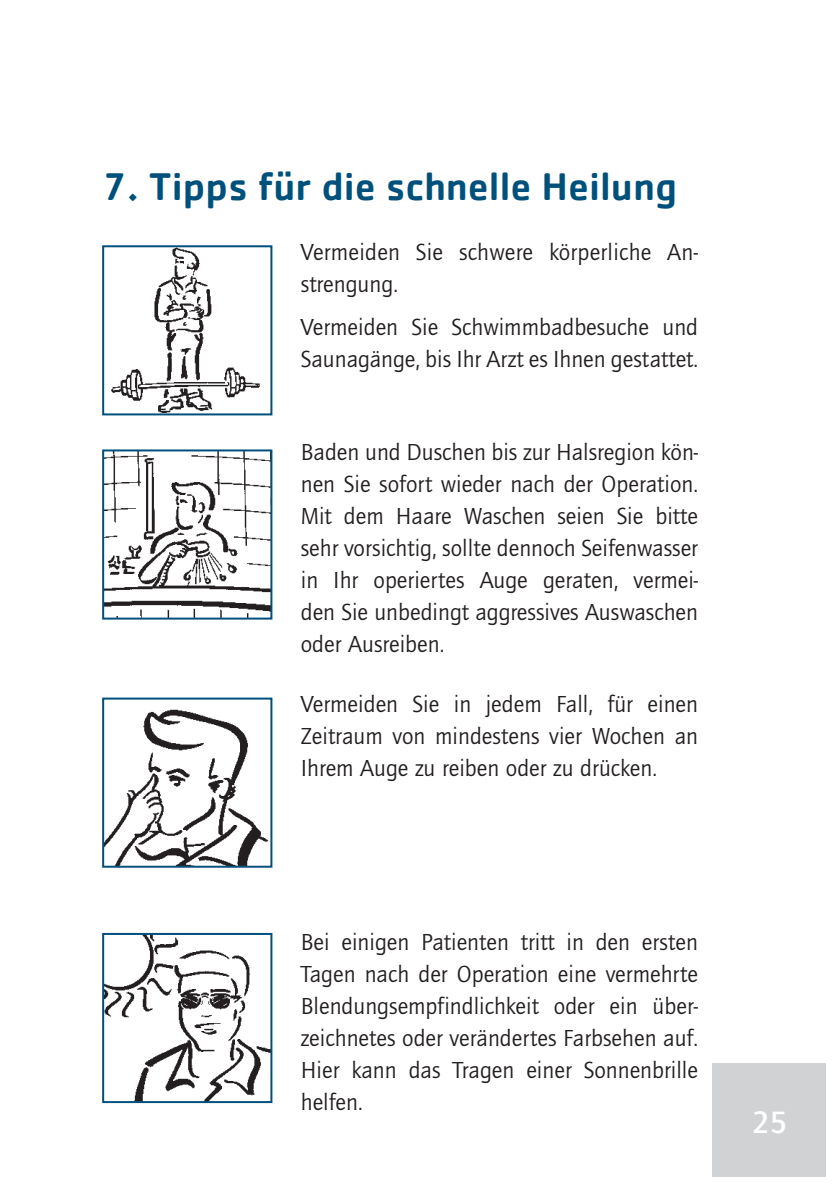
<style>
.page{position:relative;width:840px;height:1191px;background:#fff}
.page>*{position:absolute;margin:0;border:0;box-sizing:border-box;transform-origin:0 0}
.Headline{font:500 40px "Cachet";color:#00507c}
.t1{font:700 32px "Quay Itc T";color:#fff}
.Body{font:24px/32px "Quay Itc T";color:#231f20;text-align:justify}
</style>
<div class="page">
<div style="left:711px;top:1063px;width:114px;height:113px;background:#d1d2d4"></div>
<img style="left:111px;top:248px;width:149px;height:164px">
<div style="left:102px;top:245px;width:170px;height:170px;border:2px solid #00507c"></div>
<img style="left:105px;top:709px;width:164px;height:155px">
<div style="left:102px;top:697px;width:170px;height:170px;border:2px solid #00507c"></div>
<img style="left:105px;top:936px;width:164px;height:164px">
<div style="left:102px;top:933px;width:170px;height:170px;border:2px solid #00507c"></div>
<img style="left:105px;top:452px;width:164px;height:164px">
<div style="left:102px;top:449px;width:170px;height:170px;border:2px solid #00507c"></div>
<p class="Headline" style="left:102px;top:162px;width:576px">7. Tipps für die schnelle Heilung</p>
<p class="Body" style="left:300px;top:236px;width:398px">Vermeiden Sie schwere körperliche An&shy;strengung.</p>
<p class="Body" style="left:300px;top:311px;width:398px">Vermeiden Sie Schwimmbadbesuche und<br>Saunagänge, bis Ihr Arzt es Ihnen gestattet.</p>
<p class="Body" style="left:300px;top:435px;width:398px">Baden und Duschen bis zur Halsregion kön&shy;nen Sie sofort wieder nach der Operation.<br>Mit dem Haare Waschen seien Sie bitte sehr vorsichtig, sollte dennoch Seifenwasser in Ihr operiertes Auge geraten, vermei&shy;den Sie unbedingt aggressives Auswaschen oder Ausreiben.</p>
<p class="Body" style="left:300px;top:688px;width:398px">Vermeiden Sie in jedem Fall, für einen Zeitraum von mindestens vier Wochen an Ihrem Auge zu reiben oder zu drücken.</p>
<p class="Body" style="left:300px;top:925px;width:398px">Bei einigen Patienten tritt in den ersten Tagen nach der Operation eine vermehrte Blendungsempfindlichkeit oder ein über&shy;zeichnetes oder verändertes Farbsehen auf.<br>Hier kann das Tragen einer Sonnenbrille helfen.</p>
<h2 class="t1" style="left:751px;top:1103px;width:37px">25</h2>
</div>
